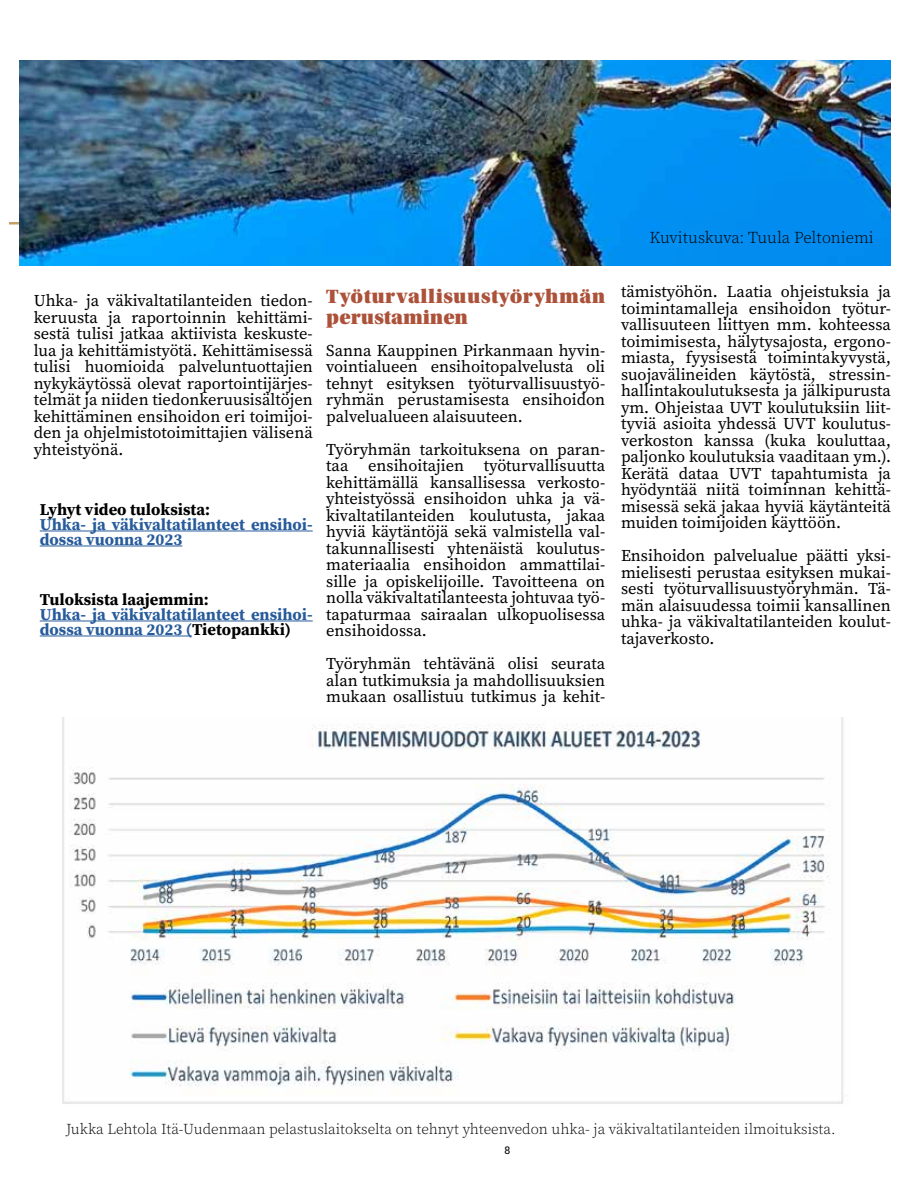
<style>
.page{position:relative;width:918px;height:1188px;background:#fff}
.page>*{position:absolute;margin:0;border:0;box-sizing:border-box;transform-origin:0 0}
.t1{font:20.25px/21px "Utopia Std Black Headline";letter-spacing:.03em;color:#ad523a}
.t2{font:16.5px/16.5px "Source Serif Pro";color:#000;text-align:justify}
.t3{font:700 16.5px/15px "Source Serif Pro";color:#275b9b}
.t4{font:700 16.5px "Source Serif Pro";color:#000}
.t5{font:300 16.5px "Source Serif Pro";color:#000}
.t6{font:300 15px "Source Serif Pro";color:#000}
.t7{font:10.5px "Roboto Slab";color:#000}
.s1{color:#000}
</style>
<div class="page">
<hr style="left:9px;top:222px;width:383px;height:3px;background:#c59f65">
<hr style="left:40px;top:531px;width:273px;height:1px;background:#275b9b">
<hr style="left:40px;top:546px;width:142px;height:1px;background:#275b9b">
<hr style="left:40px;top:621px;width:273px;height:1px;background:#275b9b">
<hr style="left:40px;top:636px;width:152px;height:1px;background:#275b9b">
<img style="left:20px;top:60px;width:871px;height:206px">
<img style="left:62px;top:717px;width:782px;height:387px">
<p class="t5" style="left:650px;top:227px;width:226px">Kuvituskuva: Tuula Peltoniemi</p>
<p class="t2" style="left:34px;top:292px;width:281px">Uhka- ja väkivaltatilanteiden tiedon&shy;keruusta ja raportoinnin kehittämi&shy;sestä tulisi jatkaa aktiivista keskuste&shy;lua ja kehittämistyötä. Kehittämisessä tulisi huomioida palveluntuottajien nykykäytössä olevat raportointijärjes&shy;telmät ja niiden tiedonkeruusisältöjen kehittäminen ensihoidon eri toimijoi&shy;den ja ohjelmistotoimittajien välisenä yhteistyönä.</p>
<p class="t4" style="left:40px;top:498px;width:172px">Lyhyt video tuloksista:</p>
<p class="t3" style="left:40px;top:516px;width:275px">Uhka- ja väkivaltatilanteet ensihoi&shy;dossa vuonna 2023</p>
<p class="t4" style="left:40px;top:588px;width:171px">Tuloksista laajemmin:</p>
<p class="t3" style="left:40px;top:606px;width:275px">Uhka- ja väkivaltatilanteet ensihoi&shy;dossa vuonna 2023 (<span class="s1">Tietopankki)</span></p>
<p class="t1" style="left:326px;top:286px;width:281px">Työturvallisuustyöryhmän perustaminen</p>
<p class="t2" style="left:326px;top:342px;width:281px">Sanna Kauppinen Pirkanmaan hyvin&shy;vointialueen ensihoitopalvelusta oli tehnyt esityksen työturvallisuustyö&shy;ryhmän perustamisesta ensihoidon palvelualueen alaisuuteen.</p>
<p class="t2" style="left:326px;top:441px;width:281px">Työryhmän tarkoituksena on paran&shy;taa ensihoitajien työturvallisuutta kehittämällä kansallisessa verkosto&shy;yhteistyössä ensihoidon uhka ja vä&shy;kivaltatilanteiden koulutusta, jakaa hyviä käytäntöjä sekä valmistella val&shy;takunnallisesti yhtenäistä koulutus&shy;materiaalia ensihoidon ammattilai&shy;sille ja opiskelijoille. Tavoitteena on nolla väkivaltatilanteesta johtuvaa työ&shy;tapaturmaa sairaalan ulkopuolisessa ensihoidossa.</p>
<p class="t2" style="left:326px;top:655px;width:280px">Työryhmän tehtävänä olisi seurata alan tutkimuksia ja mahdollisuuksien mukaan osallistuu tutkimus ja kehit-</p>
<p class="t2" style="left:621px;top:283px;width:272px">tämistyöhön. Laatia ohjeistuksia ja toimintamalleja ensihoidon työtur&shy;vallisuuteen liittyen mm. kohteessa toimimisesta, hälytysajosta, ergono&shy;miasta, fyysisestä toimintakyvystä, suojavälineiden käytöstä, stressin&shy;hallintakoulutuksesta ja jälkipurusta ym. Ohjeistaa UVT koulutuksiin liit&shy;tyviä asioita yhdessä UVT koulutus&shy;verkoston kanssa (kuka kouluttaa, paljonko koulutuksia vaaditaan ym.).<br>Kerätä dataa UVT tapahtumista ja hyödyntää niitä toiminnan kehittä&shy;misessä sekä jakaa hyviä käytänteitä muiden toimijoiden käyttöön.</p>
<p class="t2" style="left:621px;top:547px;width:272px">Ensihoidon palvelualue päätti yksi&shy;mielisesti perustaa esityksen mukai&shy;sesti työturvallisuustyöryhmän. Tä&shy;män alaisuudessa toimii kansallinen uhka- ja väkivaltatilanteiden koulut&shy;tajaverkosto.</p>
<p class="t6" style="left:66px;top:1120px;width:771px">Jukka Lehtola Itä-Uudenmaan pelastuslaitokselta on tehnyt yhteenvedon uhka- ja väkivaltatilanteiden ilmoituksista.</p>
<p class="t7" style="left:505px;top:1143px;width:7px">8</p>
</div>
